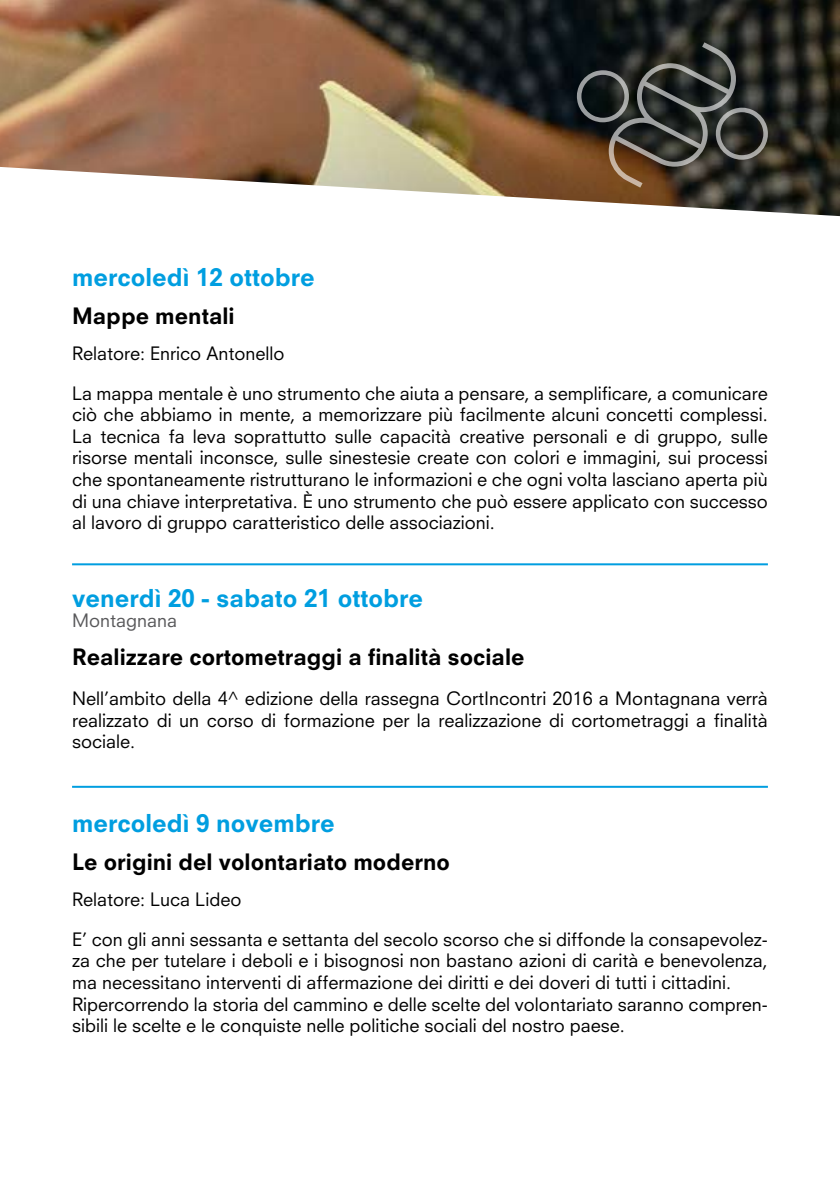
<style>
.page{position:relative;width:840px;height:1191px;background:#fff}
.page>*{position:absolute;margin:0;border:0;box-sizing:border-box;transform-origin:0 0}
.t1{font:800 24px "Neuzeit SLT Std";color:#009ee0}
.t2{font:800 22px "Neuzeit SLT Std";color:#000}
.t3{font:18px/21.6px "Neuzeit SLT Std";color:#000}
.t4{font:18px "Neuzeit SLT Std";color:#58585a}
</style>
<div class="page">
<hr style="left:72px;top:563px;width:695px;height:2px;background:#009ee0">
<hr style="left:72px;top:786px;width:695px;height:2px;background:#009ee0">
<img style="left:0;top:0;width:839px;height:216px">
<svg style="left:576px;top:42px;width:191px;height:146px;background:#3f3b33"></svg>
<h1 class="t1" style="left:72px;top:262px;width:244px">mercoledì 12 ottobre</h1>
<p class="t2" style="left:72px;top:302px;width:164px">Mappe mentali</p>
<p class="t3" style="left:72px;top:333px;width:697px;line-height:39.6px">Relatore: Enrico Antonello<br>La mappa mentale è uno strumento che aiuta a pensare, a semplificare, a comunicare</p>
<p class="t3" style="left:72px;top:404px;width:697px;text-align:justify">ciò che abbiamo in mente, a memorizzare più facilmente alcuni concetti complessi.<br>La tecnica fa leva soprattutto sulle capacità creative personali e di gruppo, sulle risorse mentali inconsce, sulle sinestesie create con colori e immagini, sui processi che spontaneamente ristrutturano le informazioni e che ogni volta lasciano aperta più di una chiave interpretativa. È uno strumento che può essere applicato con successo al lavoro di gruppo caratteristico delle associazioni.</p>
<h1 class="t1" style="left:72px;top:584px;width:352px">venerdì 20 - sabato 21 ottobre</h1>
<p class="t4" style="left:72px;top:610px;width:107px">Montagnana</p>
<p class="t2" style="left:72px;top:644px;width:454px">Realizzare cortometraggi a finalità sociale</p>
<p class="t3" style="left:72px;top:687px;width:697px;text-align:justify">Nell’ambito della 4^ edizione della rassegna CortIncontri 2016 a Montagnana verrà realizzato di un corso di formazione per la realizzazione di cortometraggi a finalità sociale.</p>
<h1 class="t1" style="left:72px;top:808px;width:264px">mercoledì 9 novembre</h1>
<p class="t2" style="left:72px;top:848px;width:379px">Le origini del volontariato moderno</p>
<p class="t3" style="left:72px;top:888px;width:171px">Relatore: Luca Lideo</p>
<p class="t3" style="left:72px;top:928px;width:697px">E’ con gli anni sessanta e settanta del secolo scorso che si diffonde la consapevolez&shy;za che per tutelare i deboli e i bisognosi non bastano azioni di carità e benevolenza, ma necessitano interventi di affermazione dei diritti e dei doveri di tutti i cittadini.<br>Ripercorrendo la storia del cammino e delle scelte del volontariato saranno compren&shy;sibili le scelte e le conquiste nelle politiche sociali del nostro paese.</p>
</div>
